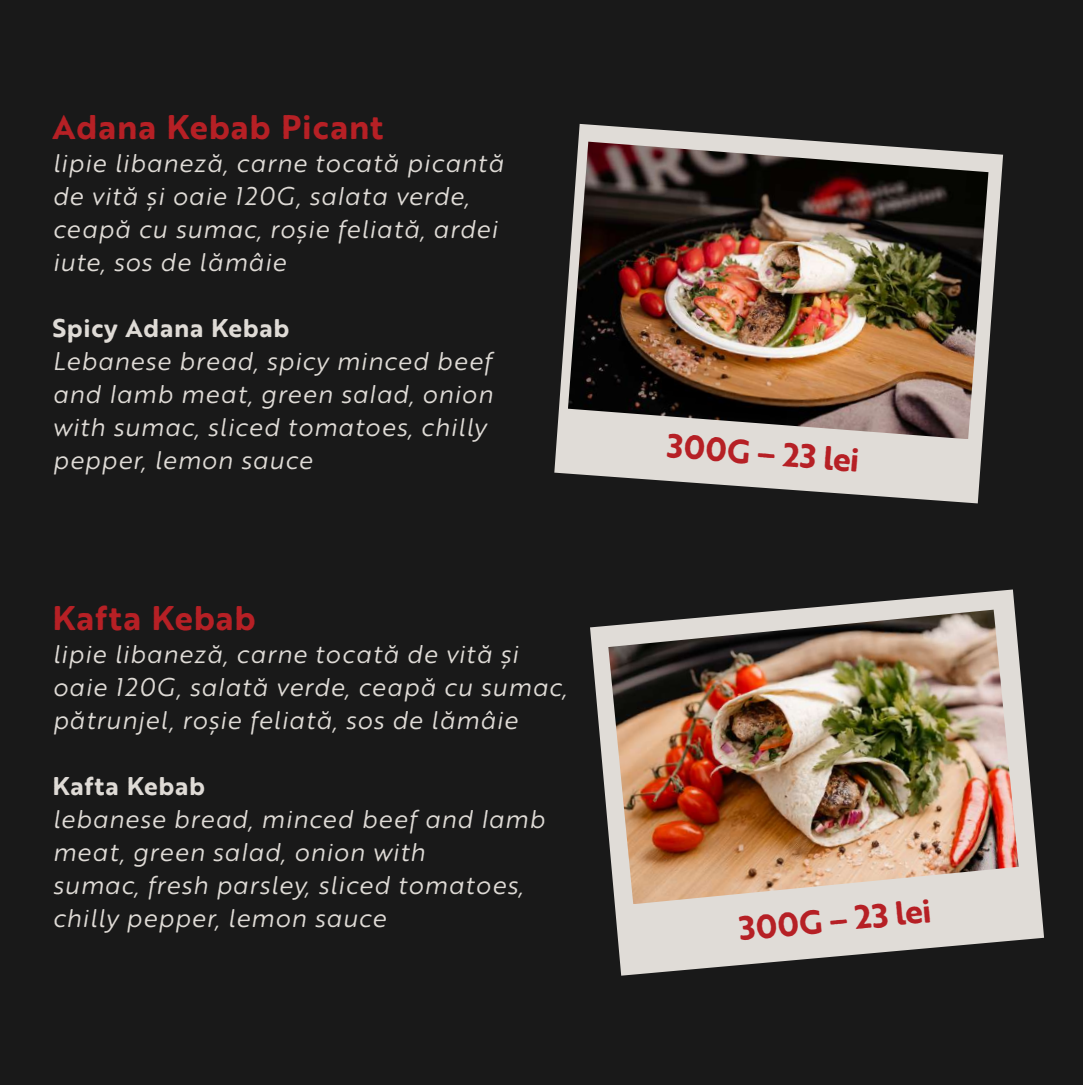
<style>
.page{position:relative;width:1083px;height:1085px;background:#fff}
.page>*{position:absolute;margin:0;border:0;box-sizing:border-box;transform-origin:0 0}
.t1{font:700 33.3px "Brother 1816 Printed";letter-spacing:.025em;color:#b62025}
.t2{font:700 32.4px "Brother 1816 Printed";color:#b62025}
.t3{font:italic 25.05px/33px "Brother 1816 Printed";letter-spacing:.025em;color:#dfdbd6}
.t4{font:700 25.05px "Brother 1816 Printed";letter-spacing:.025em;color:#dfdbd6}
</style>
<div class="page">
<div style="left:0;top:0;width:1083px;height:1084px;background:#191919"></div>
<svg style="left:590px;top:589px;width:454px;height:386px;fill:#e0dcd7"></svg>
<svg style="left:554px;top:124px;width:449px;height:379px;fill:#e0dcd7"></svg>
<img style="left:568px;top:142px;width:420px;height:297px">
<img style="left:608px;top:609px;width:411px;height:295px">
<h1 class="t1" style="left:52px;top:102px;width:332px">Adana Kebab Picant</h1>
<p class="t3" style="left:52px;top:145px;width:453px">lipie libaneză, carne tocată picantă de vită și oaie 120G, salata verde, ceapă cu sumac, roșie feliată, ardei iute, sos de lămâie</p>
<p class="t4" style="left:52px;top:309px;width:238px">Spicy Adana Kebab</p>
<p class="t3" style="left:52px;top:343px;width:442px">Lebanese bread, spicy minced beef and lamb meat, green salad, onion with sumac, sliced tomatoes, chilly pepper, lemon sauce</p>
<h1 class="t1" style="left:52px;top:593px;width:205px">Kafta Kebab</h1>
<p class="t3" style="left:52px;top:636px;width:516px">lipie libaneză, carne tocată de vită și oaie 120G, salată verde, ceapă cu sumac, pătrunjel, roșie feliată, sos de lămâie</p>
<p class="t4" style="left:52px;top:767px;width:154px">Kafta Kebab</p>
<p class="t3" style="left:52px;top:801px;width:494px">lebanese bread, minced beef and lamb meat, green salad, onion with<br>sumac, fresh parsley, sliced tomatoes, chilly pepper, lemon sauce</p>
<p class="t2" style="left:670px;top:420px;width:194px;rotate:5deg">300G – 23 lei</p>
<p class="t2" style="left:737px;top:905px;width:194px;rotate:-6deg">300G – 23 lei</p>
</div>
